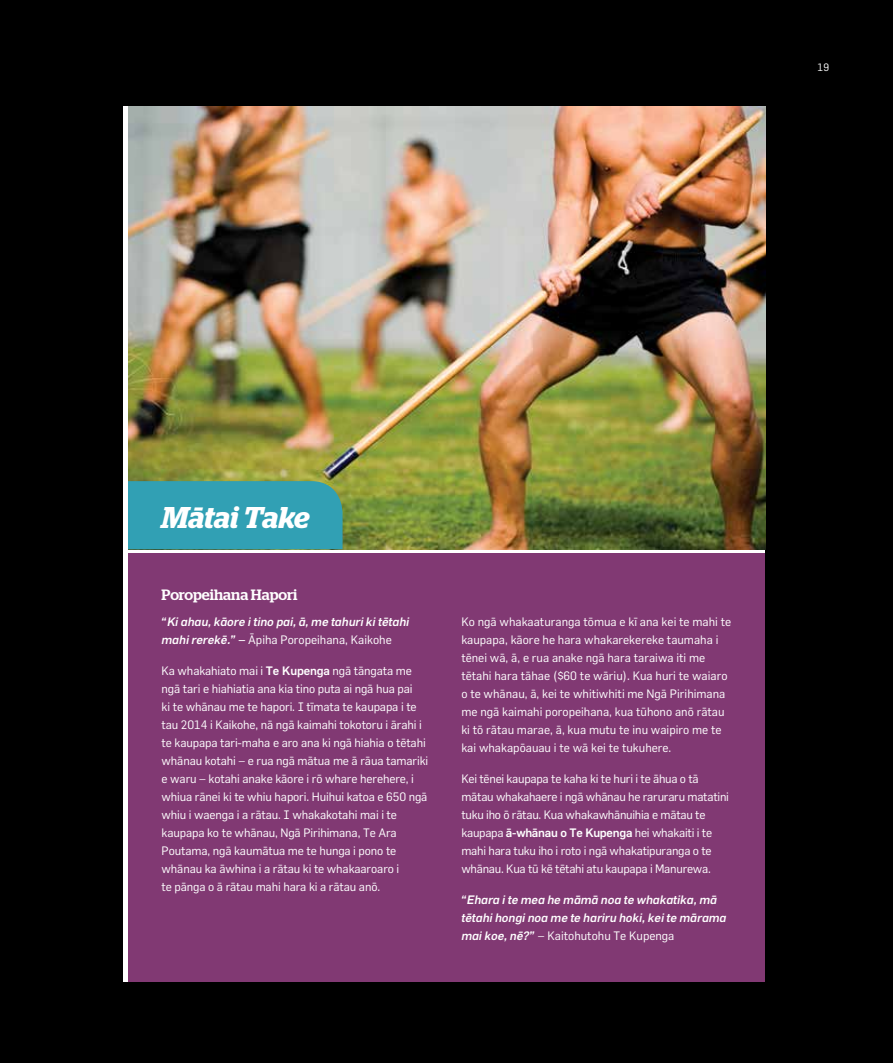
<style>
.page{position:relative;width:893px;height:1063px;background:#000}
.page>*{position:absolute;margin:0;border:0;box-sizing:border-box;transform-origin:0 0}
.t1{font:italic 600 30px "Stag";letter-spacing:-.015em;color:#fff}
.t2{font:500 15px "Stag";color:#fff}
.t3{font:12px/18px "Flama Maori";letter-spacing:-.01em;color:#fff}
.t4{font:italic 500 12px/18px "Flama Maori";color:#fff}
.t5{font:10.5px "Flama";color:#fff}
.s1{font-weight:400;font-style:normal}
.s2{font-weight:500}
</style>
<div class="page">
<svg style="left:128px;top:549px;width:637px;height:4px;background:#d9dccf"></svg>
<div style="left:128px;top:553px;width:637px;height:429px;background:#813973"></div>
<img style="left:128px;top:106px;width:637px;height:443px">
<div style="left:128px;top:481px;width:215px;height:68px;background:#31a0b4"></div>
<div style="left:123px;top:106px;width:5px;height:876px;background:#fff"></div>
<p class="t5" style="left:817px;top:61px;width:13px">19</p>
<h1 class="t1" style="left:162px;top:500px;width:150px">Mātai Take</h1>
<p class="t2" style="left:162px;top:585px;width:137px">Poropeihana Hapori</p>
<p class="t4" style="left:162px;top:612px;width:249px">“Ki ahau, käore i tino pai, ä, me tahuri ki tëtahi mahi rerekë.” – <span class="s1">Äpiha Poropeihana, Kaikohe</span></p>
<p class="t3" style="left:162px;top:661px;width:268px">Ka whakahiato mai i <span class="s2">Te Kupenga</span> ngä tängata me ngä tari e hiahiatia ana kia tino puta ai ngä hua pai<br>ki te whänau me te hapori. I tïmata te kaupapa i te tau 2014 i Kaikohe, nä ngä kaimahi tokotoru i ärahi i te kaupapa tari-maha e aro ana ki ngä hiahia o tëtahi whänau kotahi – e rua ngä mätua me ä räua tamariki e waru – kotahi anake käore i rö whare herehere, i whiua ränei ki te whiu hapori. Huihui katoa e 650 ngä whiu i waenga i a rätau. I whakakotahi mai i te kaupapa ko te whänau, Ngä Pirihimana, Te Ara Poutama, ngä kaumätua me te hunga i pono te whänau ka äwhina i a rätau ki te whakaaroaro i<br>te pänga o ä rätau mahi hara ki a rätau anö.</p>
<p class="t3" style="left:461px;top:612px;width:271px">Ko ngä whakaaturanga tömua e kï ana kei te mahi te kaupapa, käore he hara whakarekereke taumaha i tënei wä, ä, e rua anake ngä hara taraiwa iti me tëtahi hara tähae ($60 te wäriu). Kua huri te waiaro o te whänau, ä, kei te whitiwhiti me Ngä Pirihimana me ngä kaimahi poropeihana, kua tühono anö rätau ki tö rätau marae, ä, kua mutu te inu waipiro me te kai whakapöauau i te wä kei te tukuhere.</p>
<p class="t3" style="left:461px;top:769px;width:269px">Kei tënei kaupapa te kaha ki te huri i te ähua o tä mätau whakahaere i ngä whänau he raruraru matatini tuku iho ö rätau. Kua whakawhänuihia e mätau te kaupapa <span class="s2">ä-whänau o Te Kupenga</span> hei whakaiti i te mahi hara tuku iho i roto i ngä whakatipuranga o te whänau. Kua tü kë tëtahi atu kaupapa i Manurewa.</p>
<p class="t4" style="left:461px;top:890px;width:267px">“Ehara i te mea he mämä noa te whakatika, mä tëtahi hongi noa me te hariru hoki, kei te märama mai koe, në?” <span class="s1">– Kaitohutohu Te Kupenga</span></p>
</div>
